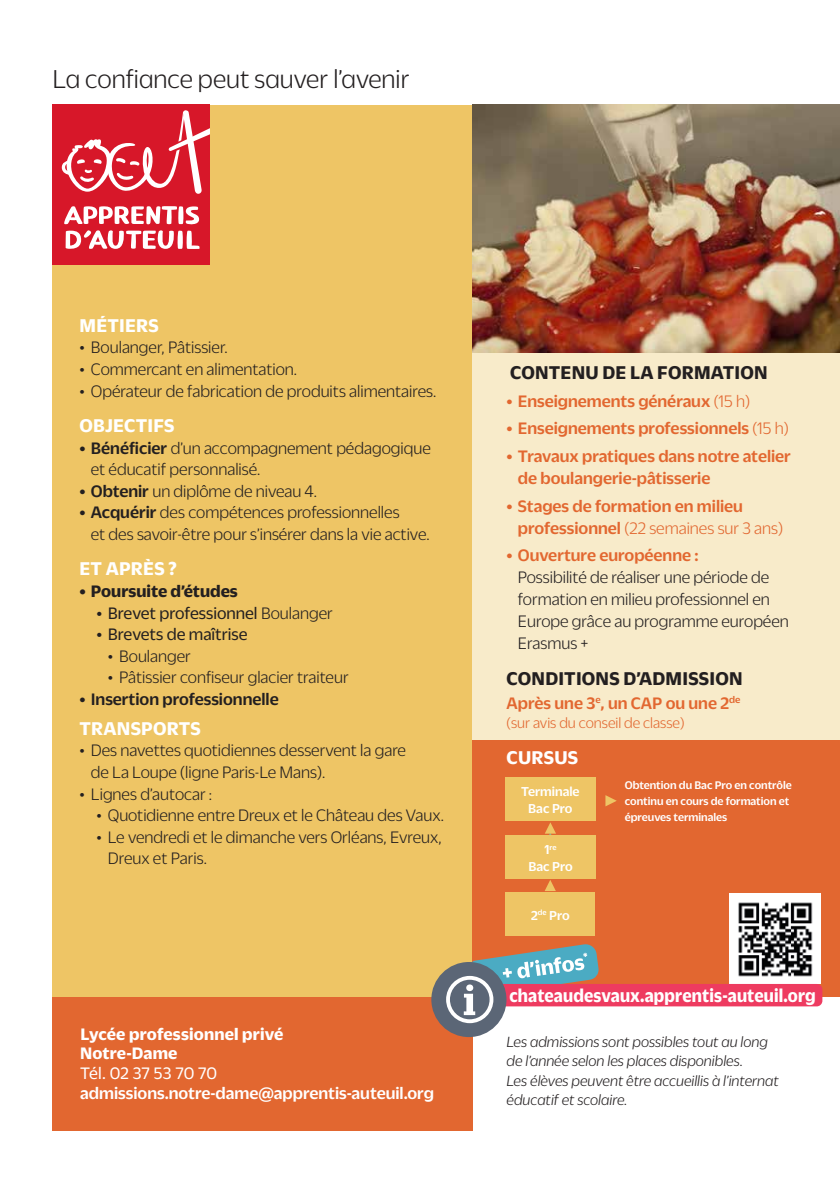
<style>
.page{position:relative;width:840px;height:1191px;background:#fff}
.page>*{position:absolute;margin:0;border:0;box-sizing:border-box;transform-origin:0 0}
.t1{font:300 28px "Duplicate Sans";color:#231f20}
.t2{font:700 20px "Duplicate Sans";letter-spacing:.01em;color:#231f20}
.t3{font:700 20px "Duplicate Sans";letter-spacing:.01em;color:#fff}
.t4{font:700 20px "Duplicate Sans";letter-spacing:.01em;color:#fff;scale:.9 1}
.t5{font:300 18px/21.6px "Duplicate Sans";color:#231f20}
.t6{font:500 18px/22px "Duplicate Sans";color:#e26730}
.t7{font:18px "Duplicate Sans";color:#231f20}
.t8{font:500 18px "Duplicate Sans";color:#fff}
.t9{font:700 18px/19.6px "Duplicate Sans";letter-spacing:.01em;color:#fff}
.t10{font:500 18px "Duplicate Sans";color:#231f20}
.t11{font:700 18px "Duplicate Sans";color:#231f20}
.t12{font:18px "Duplicate Sans";color:#fff}
.t13{font:italic 300 16px/19.2px "Duplicate Sans";color:#231f20}
.t14{font:300 16px "Duplicate Sans";color:#e26730}
.t15{font:500 14px/16.8px "Duplicate Sans";color:#fff;text-align:center}
.t16{font:500 12px/16px "Duplicate Sans";color:#fff}
.t17{font:500 8.2px "Duplicate Sans";color:#fff}
.s1{font-weight:500}
.s2{font-weight:300}
.s3{font-size:14px}
</style>
<div class="page">
<div style="left:52px;top:996px;width:420px;height:134px;background:#e26730"></div>
<div style="left:52px;top:105px;width:787px;height:891px;background:#eec565"></div>
<div style="left:52px;top:105px;width:158px;height:160px;background:#d71729"></div>
<svg style="left:61px;top:110px;width:149px;height:84px"></svg>
<svg style="left:64px;top:206px;width:136px;height:43px"></svg>
<div style="left:472px;top:322px;width:367px;height:674px;background:#f8ebca"></div>
<img style="left:472px;top:105px;width:367px;height:247px">
<div style="left:472px;top:740px;width:367px;height:256px;background:#e26730"></div>
<div style="left:505px;top:777px;width:90px;height:43px;background:#eec565"></div>
<div style="left:505px;top:835px;width:90px;height:43px;background:#eec565"></div>
<svg style="left:545px;top:822px;width:10px;height:13px"></svg>
<svg style="left:605px;top:795px;width:11px;height:11px"></svg>
<div style="left:505px;top:892px;width:90px;height:43px;background:#eec565"></div>
<svg style="left:545px;top:880px;width:10px;height:11px"></svg>
<img style="left:729px;top:893px;width:90px;height:50px">
<div style="left:431px;top:962px;width:75px;height:75px;background:#5b6676;border-radius:50%"></div>
<svg style="left:446px;top:943px;width:375px;height:80px"></svg>
<div style="left:466px;top:984px;width:7px;height:7px;background:#fff;border-radius:50%"></div>
<h1 class="t1" style="left:52px;top:61px;width:358px">La confiance peut sauver l’avenir</h1>
<p class="t3" style="left:79px;top:312px;width:81px">MÉTIERS</p>
<p class="t5" style="left:79px;top:336px;width:150px">• Boulanger, Pâtissier.</p>
<p class="t5" style="left:79px;top:357px;width:219px">• Commercant en alimentation.</p>
<p class="t5" style="left:79px;top:379px;width:358px">• Opérateur de fabrication de produits alimentaires.</p>
<p class="t3" style="left:79px;top:412px;width:96px">OBJECTIFS</p>
<p class="t5" style="left:91px;top:436px;width:341px;text-indent:-11px"><span class="s1">• Bénéficier</span> d’un accompagnement pédagogique et éducatif personnalisé.</p>
<p class="t5" style="left:79px;top:479px;width:239px"><span class="s1">• Obtenir</span> un diplôme de niveau 4.</p>
<p class="t5" style="left:91px;top:501px;width:340px;text-indent:-11px"><span class="s1">• Acquérir</span> des compétences professionnelles<br>et des savoir-être pour s’insérer dans la vie active.</p>
<p class="t3" style="left:79px;top:555px;width:99px">ET APRÈS ?</p>
<p class="t11" style="left:79px;top:579px;width:160px">• Poursuite d’études</p>
<p class="t7" style="left:96px;top:601px;width:238px">• Brevet professionnel <span class="s2">Boulanger</span></p>
<p class="t7" style="left:96px;top:623px;width:152px">• Brevets de maîtrise</p>
<p class="t5" style="left:108px;top:644px;width:84px">• Boulanger</p>
<p class="t5" style="left:108px;top:666px;width:242px">• Pâtissier confiseur glacier traiteur</p>
<p class="t10" style="left:79px;top:687px;width:201px">• Insertion professionnelle</p>
<p class="t3" style="left:79px;top:714px;width:123px">TRANSPORTS</p>
<p class="t5" style="left:91px;top:738px;width:316px;text-indent:-11px">• Des navettes quotidiennes desservent la gare de La Loupe (ligne Paris-Le Mans).</p>
<p class="t5" style="left:79px;top:782px;width:134px">• Lignes d’autocar :</p>
<p class="t5" style="left:96px;top:803px;width:349px">• Quotidienne entre Dreux et le Château des Vaux.</p>
<p class="t5" style="left:108px;top:825px;width:335px;text-indent:-11px">• Le vendredi et le dimanche vers Orléans, Evreux,<br>Dreux et Paris.</p>
<p class="t9" style="left:80px;top:1022px;width:204px">Lycée professionnel privé<br>Notre-Dame</p>
<p class="t12" style="left:80px;top:1061px;width:138px">Tél. 02 37 53 70 70</p>
<p class="t8" style="left:80px;top:1080px;width:355px">admissions.notre-dame@apprentis-auteuil.org</p>
<p class="t2" style="left:510px;top:359px;width:259px">CONTENU DE LA FORMATION</p>
<p class="t6" style="left:506px;top:388px;width:245px">• Enseignements généraux <span class="s2">(15 h)</span></p>
<p class="t6" style="left:506px;top:416px;width:284px">• Enseignements professionnels <span class="s2">(15 h)</span></p>
<p class="t6" style="left:517px;top:444px;width:274px;text-indent:-11px">• Travaux pratiques dans notre atelier de boulangerie-pâtisserie</p>
<p class="t6" style="left:517px;top:493px;width:266px;text-indent:-11px">• Stages de formation en milieu professionnel <span class="s2">(22 semaines sur 3 ans)</span></p>
<p class="t6" style="left:506px;top:543px;width:193px">• Ouverture européenne :</p>
<p class="t5" style="left:517px;top:565px;width:272px">Possibilité de réaliser une période de formation en milieu professionnel en<br>Europe grâce au programme européen<br>Erasmus +</p>
<p class="t2" style="left:506px;top:664px;width:237px">CONDITIONS D’ADMISSION</p>
<p class="t6" style="left:506px;top:691px;width:235px">Après une 3<sup>e</sup>, un CAP ou une 2<sup>de</sup></p>
<p class="t14" style="left:506px;top:713px;width:179px">(sur avis du conseil de classe)</p>
<p class="t3" style="left:506px;top:743px;width:73px">CURSUS</p>
<p class="t15" style="left:521px;top:782px;width:60px">Terminale<br>Bac Pro</p>
<p class="t17" style="left:544px;top:841px;width:14px"><span class="s3">1</span>re</p>
<p class="t15" style="left:528px;top:857px;width:46px">Bac Pro</p>
<p class="t16" style="left:624px;top:776px;width:168px">Obtention du Bac Pro en contrôle continu en cours de formation et épreuves terminales</p>
<p class="t15" style="left:530px;top:906px;width:40px">2<sup>de</sup> Pro</p>
<p class="t4" style="left:509px;top:981px;width:342px">chateaudesvaux.apprentis-auteuil.org</p>
<p class="t13" style="left:506px;top:1031px;width:273px">Les admissions sont possibles tout au long de l’année selon les places disponibles.<br>Les élèves peuvent être accueillis à l’internat éducatif et scolaire.</p>
</div>
